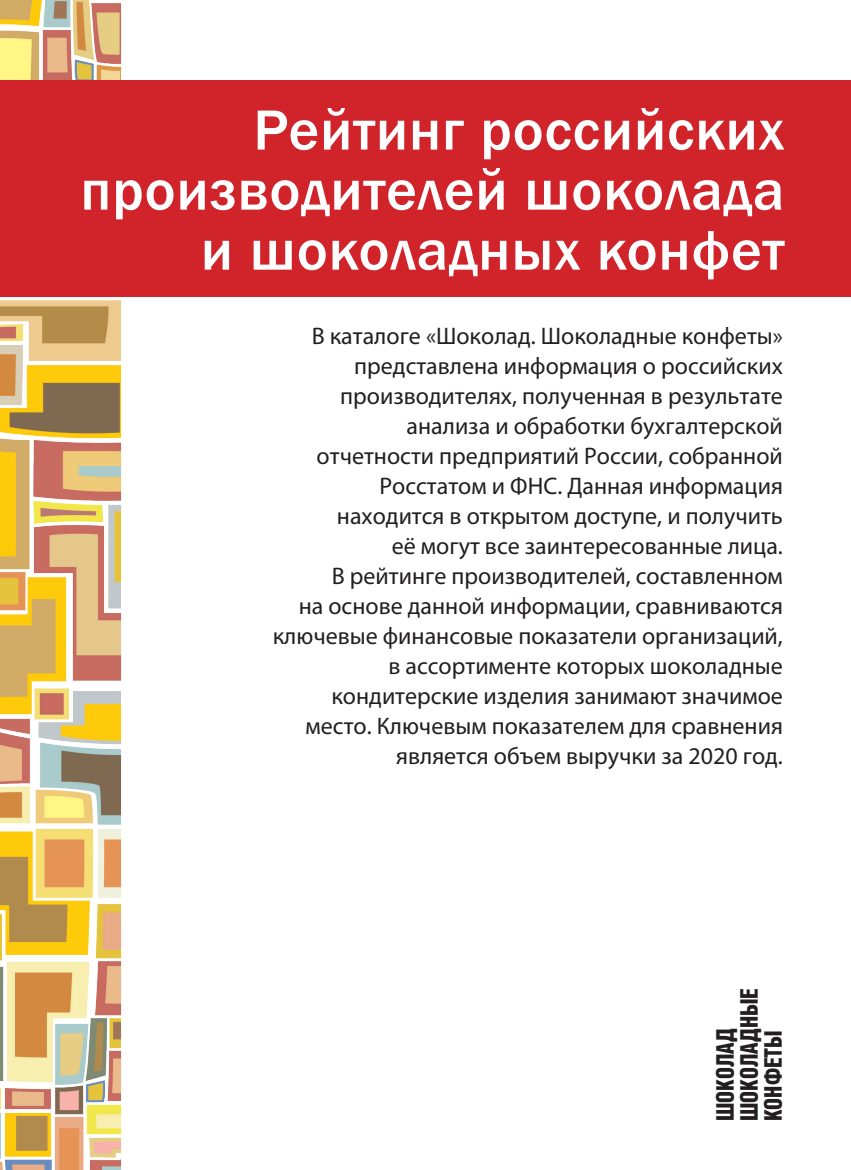
<style>
.page{position:relative;width:851px;height:1170px;background:#fff}
.page>*{position:absolute;margin:0;border:0;box-sizing:border-box;transform-origin:0 0}
.Sod-Statja{font:500 58.5px/60px "Franklin Gothic";letter-spacing:.015em;color:#fff;text-align:right}
._01-Nazvanie-vina{font:900 condensed 24.3px/24px "Helios";color:#231f20;scale:.9 1}
._00_Preamb{font:24px/30px "Myriad Pro";color:#231f20;text-align:right}
</style>
<div class="page">
<img style="left:0;top:0;width:164px;height:1169px">
<div style="left:0;top:81px;width:850px;height:216px;background:#d1232a"></div>
<p class="Sod-Statja" style="left:80px;top:101px;width:705px">Рейтинг российских производителей шоколада и шоколадных конфет</p>
<p class="_00_Preamb" style="left:311px;top:320px;width:472px">В каталоге «Шоколад. Шоколадные конфеты» представлена информация о российских производителях, полученная в результате анализа и обработки бухгалтерской отчетности предприятий России, собранной Росстатом и ФНС. Данная информация находится в открытом доступе, и получить её могут все заинтересованные лица.</p>
<p class="_00_Preamb" style="left:273px;top:560px;width:511px">В рейтинге производителей, составленном<br>на основе данной информации, сравниваются ключевые финансовые показатели организаций, в ассортименте которых шоколадные кондитерские изделия занимают значимое место. Ключевым показателем для сравнения является объем выручки за 2020 год.</p>
<p class="_01-Nazvanie-vina" style="left:713px;top:1121px;width:150px;rotate:-90deg">ШОКОЛАД<br>ШОКОЛАДНЫЕ<br>КОНФЕТЫ</p>
</div>
